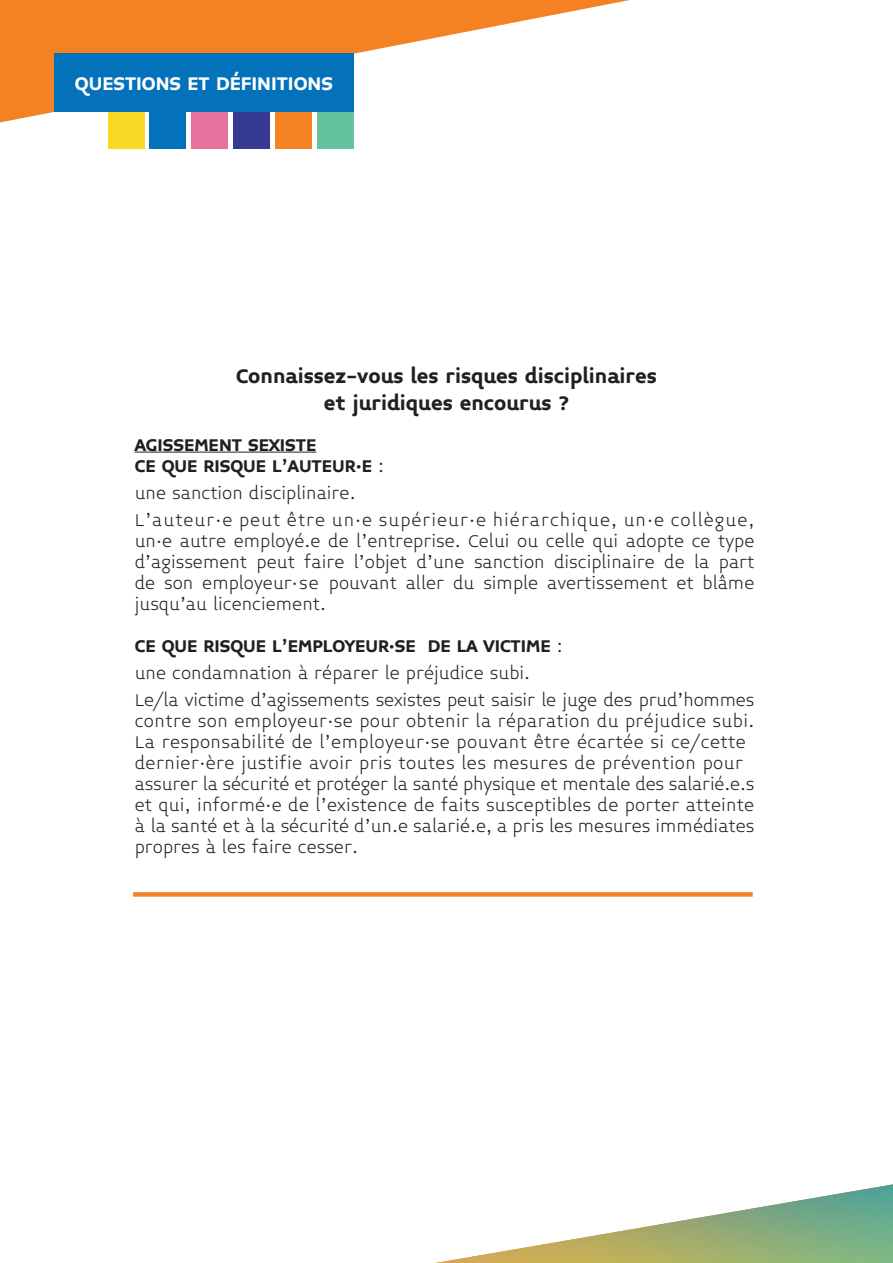
<style>
.page{position:relative;width:893px;height:1263px;background:#fff}
.page>*{position:absolute;margin:0;border:0;box-sizing:border-box;transform-origin:0 0}
.t1{font:700 22.5px "Midiet Sans";color:#231f20}
.t2{font:700 21px "Midiet Sans";color:#fff}
.t3{font:300 19.5px/21px "Midiet Sans";letter-spacing:.01em;color:#231f20;text-align:justify}
.t4{font:700 19.5px "Midiet Sans";color:#231f20}
.t5{font:300 19.5px "Midiet Sans";letter-spacing:.05em;color:#231f20}
.s1{font-weight:300}
</style>
<div class="page">
<hr style="left:135px;top:452px;width:181px;height:1px;background:#231f20">
<div style="left:133px;top:892px;width:620px;height:5px;background:#f58323"></div>
<img style="left:435px;top:1184px;width:458px;height:79px">
<svg style="left:0;top:0;width:630px;height:122px;fill:#f58222"></svg>
<div style="left:108px;top:112px;width:37px;height:37px;background:#fad925"></div>
<div style="left:150px;top:112px;width:36px;height:37px;background:#0472bb"></div>
<div style="left:191px;top:112px;width:37px;height:37px;background:#e7719e"></div>
<div style="left:233px;top:112px;width:37px;height:37px;background:#373a95"></div>
<div style="left:275px;top:112px;width:37px;height:37px;background:#f58323"></div>
<div style="left:317px;top:112px;width:36px;height:37px;background:#62c39c"></div>
<div style="left:54px;top:54px;width:299px;height:58px;background:#0472bb"></div>
<p class="t2" style="left:75px;top:72px;width:259px">QUESTIONS ET DÉFINITIONS</p>
<p class="t1" style="left:236px;top:363px;width:422px">Connaissez-vous les risques disciplinaires</p>
<p class="t1" style="left:324px;top:390px;width:247px">et juridiques encourus ?</p>
<p class="t4" style="left:135px;top:434px;width:183px">AGISSEMENT SEXISTE</p>
<p class="t4" style="left:135px;top:455px;width:251px">CE QUE RISQUE L’AUTEUR·E <span class="s1">:</span></p>
<p class="t3" style="left:135px;top:482px;width:222px">une sanction disciplinaire.</p>
<p class="t5" style="left:135px;top:509px;width:621px">L’auteur·e peut être un·e supérieur·e hiérarchique, un·e collègue,</p>
<p class="t3" style="left:135px;top:530px;width:621px">un·e autre employé.e de l’entreprise. Celui ou celle qui adopte ce type d’agissement peut faire l’objet d’une sanction disciplinaire de la part de son employeur·se pouvant aller du simple avertissement et blâme jusqu’au licenciement.</p>
<p class="t4" style="left:135px;top:635px;width:430px">CE QUE RISQUE L’EMPLOYEUR·SE DE LA VICTIME <span class="s1">:</span></p>
<p class="t3" style="left:135px;top:662px;width:397px">une condamnation à réparer le préjudice subi.</p>
<p class="t3" style="left:135px;top:689px;width:621px">Le/la victime d’agissements sexistes peut saisir le juge des prud’hommes contre son employeur·se pour obtenir la réparation du préjudice subi.</p>
<p class="t3" style="left:135px;top:731px;width:612px">La responsabilité de l’employeur·se pouvant être écartée si ce/cette</p>
<p class="t3" style="left:135px;top:752px;width:610px">dernier·ère justifie avoir pris toutes les mesures de prévention pour</p>
<p class="t3" style="left:135px;top:773px;width:621px">assurer la sécurité et protéger la santé physique et mentale des salarié.e.s et qui, informé·e de l’existence de faits susceptibles de porter atteinte à la santé et à la sécurité d’un.e salarié.e, a pris les mesures immédiates propres à les faire cesser.</p>
</div>
